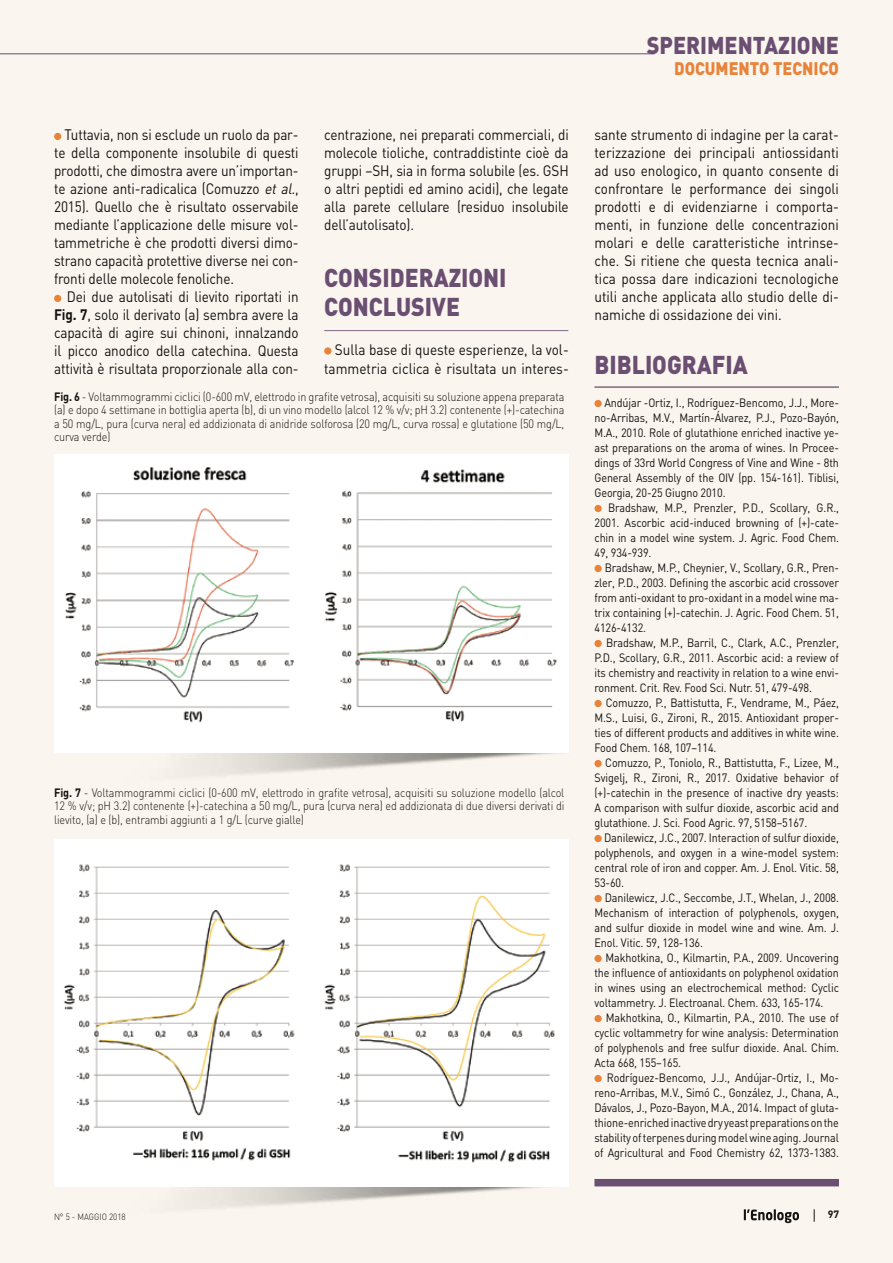
<style>
.page{position:relative;width:893px;height:1263px;background:#faf5ee}
.page>*{position:absolute;margin:0;border:0;box-sizing:border-box;transform-origin:0 0}
.t1{font:900 25.5px/28.5px "DIN";color:#6b4f72;scale:.9 1}
.t2{font:900 24px "DIN";color:#6b4f72;scale:.9 1}
.t3{font:900 18px "DIN";color:#e8833a;scale:.9 1}
.t4{font:15px/18px "DIN";letter-spacing:-.01em;color:#121212;text-align:justify;scale:.9 1}
.t5{font:12px/15px "DIN";letter-spacing:-.01em;color:#121212;text-align:justify;scale:.9 1}
.t6{font:300 12px/13.5px "DIN";letter-spacing:-.01em;color:#121212;text-align:justify;scale:.9 1}
.t7{font:700 10.5px "DIN";color:#121212}
.t8{font:300 9px "DIN";color:#121212;scale:.9 1}
.s1{font-style:italic}
.s2{font-weight:700}
</style>
<div class="page">
<svg style="left:744px;top:1209px;width:55px;height:14px"></svg>
<svg style="left:814px;top:1209px;width:1px;height:13px"></svg>
<hr style="left:0;top:53px;width:654px;height:1px;background:#6b4f72">
<div style="left:54px;top:133px;width:7px;height:7px;background:#e8833a;border-radius:50%"></div>
<div style="left:54px;top:295px;width:7px;height:7px;background:#e8833a;border-radius:50%"></div>
<hr style="left:324px;top:330px;width:244px;height:1px;background:#806785">
<div style="left:324px;top:347px;width:7px;height:8px;background:#e8833a;border-radius:50%"></div>
<hr style="left:594px;top:386px;width:245px;height:2px;background:#806785">
<div style="left:594px;top:400px;width:8px;height:7px;background:#e8833a;border-radius:50%"></div>
<div style="left:594px;top:505px;width:8px;height:7px;background:#e8833a;border-radius:50%"></div>
<div style="left:594px;top:565px;width:8px;height:7px;background:#e8833a;border-radius:50%"></div>
<div style="left:594px;top:640px;width:8px;height:7px;background:#e8833a;border-radius:50%"></div>
<div style="left:594px;top:700px;width:8px;height:7px;background:#e8833a;border-radius:50%"></div>
<div style="left:594px;top:760px;width:8px;height:7px;background:#e8833a;border-radius:50%"></div>
<div style="left:594px;top:835px;width:8px;height:7px;background:#e8833a;border-radius:50%"></div>
<div style="left:594px;top:895px;width:8px;height:7px;background:#e8833a;border-radius:50%"></div>
<div style="left:594px;top:955px;width:8px;height:7px;background:#e8833a;border-radius:50%"></div>
<div style="left:594px;top:1015px;width:8px;height:7px;background:#e8833a;border-radius:50%"></div>
<div style="left:594px;top:1075px;width:8px;height:7px;background:#e8833a;border-radius:50%"></div>
<img style="left:54px;top:752px;width:515px;height:24px">
<img style="left:54px;top:1186px;width:515px;height:22px">
<div style="left:594px;top:1179px;width:245px;height:7px;background:#6b4f72"></div>
<div style="left:54px;top:454px;width:515px;height:298px;background:#fff"></div>
<img style="left:65px;top:467px;width:492px;height:256px">
<div style="left:54px;top:839px;width:515px;height:347px;background:#fff"></div>
<img style="left:63px;top:864px;width:492px;height:299px">
<p class="t4" style="left:54px;top:125px;width:273px;text-indent:10px">Tuttavia, non si esclude un ruolo da par&shy;te della componente insolubile di questi prodotti, che dimostra avere un’importan&shy;te azione anti-radicalica (Comuzzo <span class="s1">et al.</span>, 2015). Quello che è risultato osservabile mediante l’applicazione delle misure vol&shy;tammetriche è che prodotti diversi dimo&shy;strano capacità protettive diverse nei con&shy;fronti delle molecole fenoliche.</p>
<p class="t4" style="left:54px;top:287px;width:273px;text-indent:13px">Dei due autolisati di lievito riportati in <span class="s2">Fig. 7</span>, solo il derivato (a) sembra avere la capacità di agire sui chinoni, innalzando il picco anodico della catechina. Questa attività è risultata proporzionale alla con-</p>
<p class="t4" style="left:324px;top:125px;width:273px">centrazione, nei preparati commerciali, di molecole tioliche, contraddistinte cioè da gruppi –SH, sia in forma solubile (es. GSH o altri peptidi ed amino acidi), che legate alla parete cellulare (residuo insolubile dell’autolisato).</p>
<h1 class="t1" style="left:324px;top:262px;width:204px">CONSIDERAZIONI<br>CONCLUSIVE</h1>
<p class="t4" style="left:324px;top:339px;width:273px;line-height:19.5px;text-align:right">Sulla base di queste esperienze, la vol&shy;tammetria ciclica è risultata un interes-</p>
<p class="t6" style="left:54px;top:389px;width:568px"><span class="s2">Fig. 6</span> - Voltammogrammi ciclici (0-600 mV, elettrodo in grafite vetrosa), acquisiti su soluzione appena preparata (a) e dopo 4 settimane in bottiglia aperta (b), di un vino modello (alcol 12 % v/v; pH 3.2) contenente (+)-catechina a 50 mg/L, pura (curva nera) ed addizionata di anidride solforosa (20 mg/L, curva rossa) e glutatione (50 mg/L, curva verde)</p>
<p class="t6" style="left:54px;top:786px;width:568px"><span class="s2">Fig. 7</span> - Voltammogrammi ciclici (0-600 mV, elettrodo in grafite vetrosa), acquisiti su soluzione modello (alcol 12 % v/v; pH 3.2) contenente (+)-catechina a 50 mg/L, pura (curva nera) ed addizionata di due diversi derivati di lievito, (a) e (b), entrambi aggiunti a 1 g/L (curve gialle)</p>
<p class="t8" style="left:54px;top:1211px;width:81px">N° 5 - MAGGIO 2018</p>
<h2 class="t2" style="left:647px;top:29px;width:215px">SPERIMENTAZIONE</h2>
<h3 class="t3" style="left:674px;top:56px;width:185px">DOCUMENTO TECNICO</h3>
<p class="t4" style="left:594px;top:125px;width:273px">sante strumento di indagine per la carat&shy;terizzazione dei principali antiossidanti ad uso enologico, in quanto consente di confrontare le performance dei singoli prodotti e di evidenziarne i comporta&shy;menti, in funzione delle concentrazioni molari e delle caratteristiche intrinse&shy;che. Si ritiene che questa tecnica anali&shy;tica possa dare indicazioni tecnologiche utili anche applicata allo studio delle di&shy;namiche di ossidazione dei vini.</p>
<h1 class="t1" style="left:594px;top:349px;width:172px">BIBLIOGRAFIA</h1>
<p class="t5" style="left:594px;top:395px;width:273px;text-indent:10px">Andújar -Ortiz, I., Rodríguez-Bencomo, J.J., More&shy;no-Arribas, M.V., Martín-Álvarez, P.J., Pozo-Bayón, M.A., 2010. Role of glutathione enriched inactive ye&shy;ast preparations on the aroma of wines. In Procee&shy;dings of 33rd World Congress of Vine and Wine - 8th General Assembly of the OIV (pp. 154-161). Tiblisi, Georgia, 20-25 Giugno 2010.</p>
<p class="t5" style="left:594px;top:500px;width:273px;text-indent:14px">Bradshaw, M.P., Prenzler, P.D., Scollary, G.R., 2001. Ascorbic acid-induced browning of (+)-cate&shy;chin in a model wine system. J. Agric. Food Chem.<br>49, 934-939.</p>
<p class="t5" style="left:594px;top:560px;width:273px;text-indent:10px">Bradshaw, M.P., Cheynier, V., Scollary, G.R., Pren&shy;zler, P.D., 2003. Defining the ascorbic acid crossover from anti-oxidant to pro-oxidant in a model wine ma&shy;trix containing (+)-catechin. J. Agric. Food Chem. 51, 4126-4132.</p>
<p class="t5" style="left:594px;top:635px;width:273px;text-indent:12px">Bradshaw, M.P., Barril, C., Clark, A.C., Prenzler, P.D., Scollary, G.R., 2011. Ascorbic acid: a review of its chemistry and reactivity in relation to a wine envi&shy;ronment. Crit. Rev. Food Sci. Nutr. 51, 479-498.</p>
<p class="t5" style="left:594px;top:695px;width:273px;text-indent:11px">Comuzzo, P., Battistutta, F., Vendrame, M., Páez, M.S., Luisi, G., Zironi, R., 2015. Antioxidant proper&shy;ties of different products and additives in white wine.<br>Food Chem. 168, 107–114.</p>
<p class="t5" style="left:594px;top:755px;width:273px;text-indent:11px">Comuzzo, P., Toniolo, R., Battistutta, F., Lizee, M., Svigelj, R., Zironi, R., 2017. Oxidative behavior of (+)-catechin in the presence of inactive dry yeasts:<br>A comparison with sulfur dioxide, ascorbic acid and glutathione. J. Sci. Food Agric. 97, 5158–5167.</p>
<p class="t5" style="left:594px;top:830px;width:273px;text-indent:10px">Danilewicz, J.C., 2007. Interaction of sulfur dioxide, polyphenols, and oxygen in a wine-model system: central role of iron and copper. Am. J. Enol. Vitic. 58, 53-60.</p>
<p class="t5" style="left:594px;top:890px;width:273px;text-indent:10px">Danilewicz, J.C., Seccombe, J.T., Whelan, J., 2008.<br>Mechanism of interaction of polyphenols, oxygen, and sulfur dioxide in model wine and wine. Am. J.<br>Enol. Vitic. 59, 128-136.</p>
<p class="t5" style="left:594px;top:950px;width:273px;text-indent:11px">Makhotkina, O., Kilmartin, P.A., 2009. Uncovering the influence of antioxidants on polyphenol oxidation in wines using an electrochemical method: Cyclic voltammetry. J. Electroanal. Chem. 633, 165-174.</p>
<p class="t5" style="left:594px;top:1010px;width:273px;text-indent:11px">Makhotkina, O., Kilmartin, P.A., 2010. The use of cyclic voltammetry for wine analysis: Determination of polyphenols and free sulfur dioxide. Anal. Chim.<br>Acta 668, 155–165.</p>
<p class="t5" style="left:594px;top:1070px;width:273px;text-indent:12px">Rodríguez-Bencomo, J.J., Andújar-Ortiz, I., Mo&shy;reno-Arribas, M.V., Simó C., González, J., Chana, A., Dávalos, J., Pozo-Bayon, M.A., 2014. Impact of gluta&shy;thione-enriched inactive dry yeast preparations on the stability of terpenes during model wine aging. Journal of Agricultural and Food Chemistry 62, 1373-1383.</p>
<p class="t7" style="left:828px;top:1207px;width:13px">97</p>
</div>
